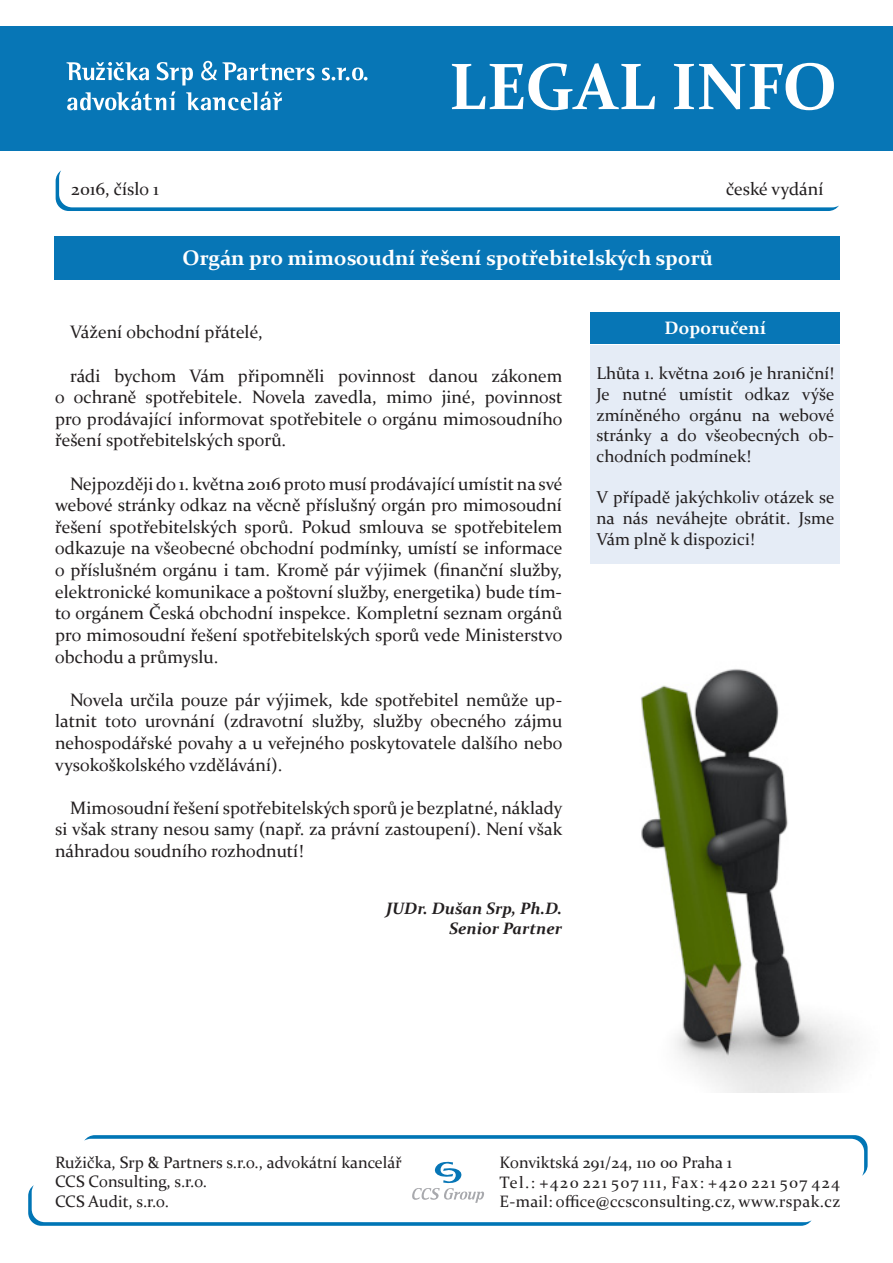
<style>
.page{position:relative;width:893px;height:1263px;background:#fff}
.page>*{position:absolute;margin:0;border:0;box-sizing:border-box;transform-origin:0 0}
.t1{font:700 66px "Constantia";color:#fff}
.t2{font:700 21px "Constantia";color:#fff}
.t3{font:18px/21.6px "Constantia";color:#231f20;text-align:justify}
.t4{font:700 18px "Constantia";color:#fff}
.t5{font:17.25px/20.7px "Constantia";color:#231f20;text-align:justify}
.t6{font:16.5px/19.8px "Constantia";letter-spacing:.02em;color:#231f20}
.t7{font:16.5px/19.8px "Constantia";color:#231f20}
.t8{font:italic 700 16.5px/19.8px "Constantia";color:#231f20;text-align:right}
</style>
<div class="page">
<svg style="left:28px;top:1135px;width:840px;height:91px"></svg>
<div style="left:0;top:26px;width:893px;height:125px;background:#0776b6"></div>
<svg style="left:157px;top:62px;width:36px;height:23px"></svg>
<svg style="left:223px;top:62px;width:92px;height:18px"></svg>
<svg style="left:201px;top:61px;width:16px;height:19px"></svg>
<svg style="left:67px;top:62px;width:82px;height:18px"></svg>
<svg style="left:322px;top:68px;width:46px;height:13px"></svg>
<svg style="left:186px;top:91px;width:96px;height:19px"></svg>
<svg style="left:67px;top:91px;width:108px;height:19px"></svg>
<div style="left:590px;top:345px;width:250px;height:219px;background:#e5ecf6"></div>
<svg style="left:56px;top:170px;width:783px;height:41px"></svg>
<div style="left:55px;top:236px;width:785px;height:43px;background:#0776b6"></div>
<div style="left:591px;top:312px;width:249px;height:32px;background:#0776b6"></div>
<img style="left:640px;top:669px;width:213px;height:423px">
<h1 class="t1" style="left:449px;top:41px;width:390px">LEGAL INFO</h1>
<p class="t3" style="left:71px;top:177px;width:89px">2016, číslo 1</p>
<p class="t3" style="left:726px;top:177px;width:99px">české vydání</p>
<p class="t2" style="left:182px;top:243px;width:532px">Orgán pro mimosoudní řešení spotřebitelských sporů</p>
<p class="t3" style="left:70px;top:321px;width:194px">Vážení obchodní přátelé,</p>
<p class="t3" style="left:55px;top:364px;width:509px;text-indent:15px">rádi bychom Vám připomněli povinnost danou zákonem o ochraně spotřebitele. Novela zavedla, mimo jiné, povinnost pro prodávající informovat spotřebitele o orgánu mimosoudního řešení spotřebitelských sporů.</p>
<p class="t3" style="left:55px;top:472px;width:509px;text-indent:15px">Nejpozději do 1. května 2016 proto musí prodávající umístit na své webové stránky odkaz na věcně příslušný orgán pro mimosoudní řešení spotřebitelských sporů. Pokud smlouva se spotřebitelem odkazuje na všeobecné obchodní podmínky, umístí se informace o příslušném orgánu i tam. Kromě pár výjimek (finanční služby, elektronické komunikace a poštovní služby, energetika) bude tím&shy;to orgánem Česká obchodní inspekce. Kompletní seznam orgánů pro mimosoudní řešení spotřebitelských sporů vede Ministerstvo obchodu a průmyslu.</p>
<p class="t3" style="left:55px;top:688px;width:509px;text-indent:15px">Novela určila pouze pár výjimek, kde spotřebitel nemůže up&shy;latnit toto urovnání (zdravotní služby, služby obecného zájmu nehospodářské povahy a u veřejného poskytovatele dalšího nebo vysokoškolského vzdělávání).</p>
<p class="t3" style="left:55px;top:796px;width:509px;text-indent:15px">Mimosoudní řešení spotřebitelských sporů je bezplatné, náklady si však strany nesou samy (např. za právní zastoupení). Není však náhradou soudního rozhodnutí!</p>
<p class="t8" style="left:386px;top:897px;width:177px">JUDr. Dušan Srp, Ph.D.<br>Senior Partner</p>
<p class="t4" style="left:665px;top:315px;width:103px">Doporučení</p>
<p class="t5" style="left:596px;top:362px;width:240px">Lhůta 1. května 2016 je hraniční!<br>Je nutné umístit odkaz výše zmíněného orgánu na webové stránky a do všeobecných ob&shy;chodních podmínek!</p>
<p class="t5" style="left:596px;top:486px;width:240px">V případě jakýchkoliv otázek se na nás neváhejte obrátit. Jsme Vám plně k dispozici!</p>
<p class="t7" style="left:55px;top:1151px;width:348px">Ružička, Srp &amp; Partners s.r.o., advokátní kancelář<br>CCS Consulting, s.r.o.<br>CCS Audit, s.r.o.</p>
<p class="t6" style="left:500px;top:1151px;width:342px">Konviktská 291/24, 110 00 Praha 1<br>Tel.: +420 221 507 111, Fax: +420 221 507 424<br>E-mail: office@ccsconsulting.cz, www.rspak.cz</p>
</div>
